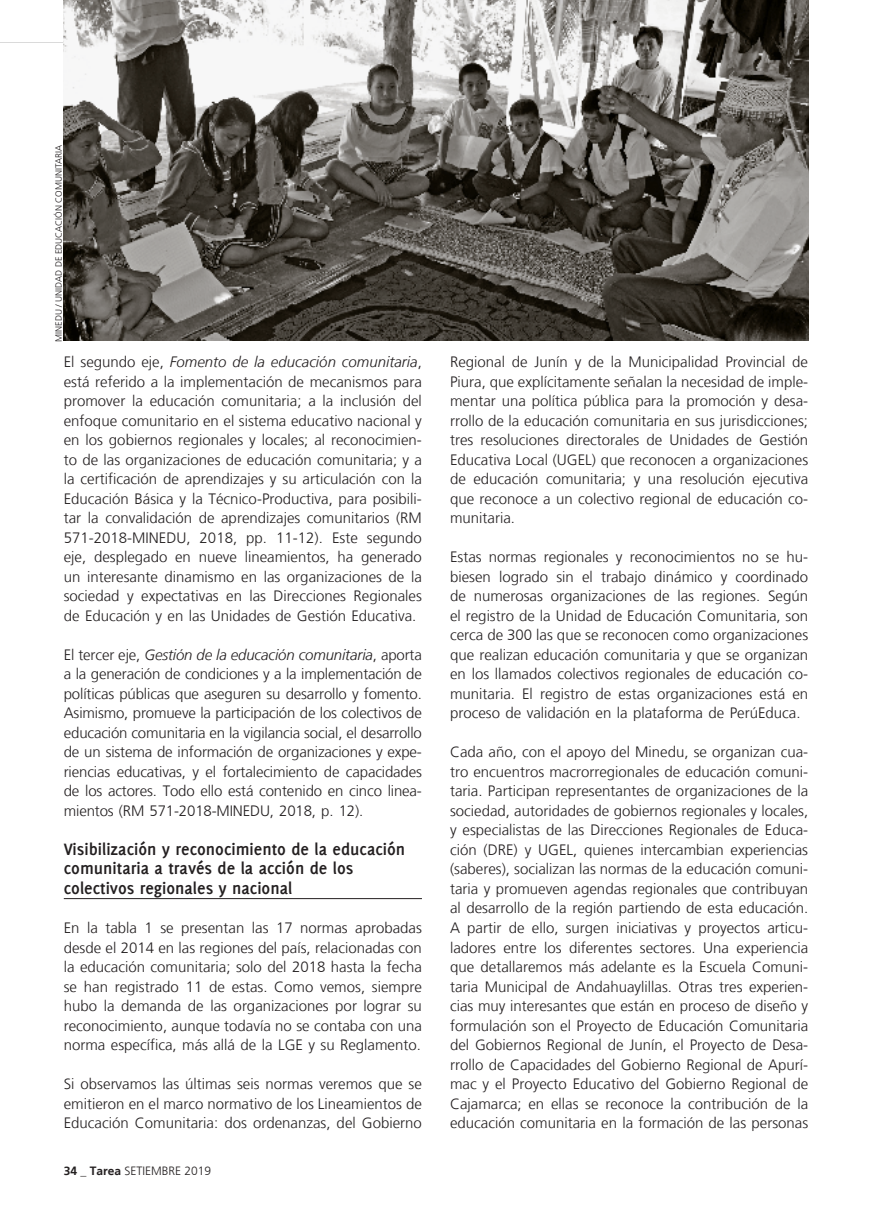
<style>
.page{position:relative;width:872px;height:1212px;background:#fff}
.page>*{position:absolute;margin:0;border:0;box-sizing:border-box;transform-origin:0 0}
.t1{font:700 18px/19.5px "Delicious";color:#231f20}
.t2{font:300 15px/19.5px "Frutiger LT";color:#231f20;text-align:justify}
.t3{font:300 12px "Frutiger LT";color:#231f20}
.t4{font:300 9px "Frutiger LT";color:#231f20}
.s1{font-style:italic}
.s2{font-family:"Frutiger";font-weight:700}
</style>
<div class="page">
<hr style="left:64px;top:898px;width:358px;height:1px;background:#231f20">
<img style="left:64px;top:0;width:744px;height:340px">
<p class="t4" style="left:54px;top:342px;width:199px;rotate:-90deg">MINEDU / UNIDAD DE EDUCACIÓN COMUNITARIA</p>
<p class="t2" style="left:64px;top:353px;width:360px">El segundo eje, <span class="s1">Fomento de la educación comunitaria</span>, está referido a la implementación de mecanismos para promover la educación comunitaria; a la inclusión del enfoque comunitario en el sistema educativo nacional y en los gobiernos regionales y locales; al reconocimien&shy;to de las organizaciones de educación comunitaria; y a la certificación de aprendizajes y su articulación con la Educación Básica y la Técnico-Productiva, para posibili&shy;tar la convalidación de aprendizajes comunitarios (RM 571-2018-MINEDU, 2018, pp. 11-12). Este segundo eje, desplegado en nueve lineamientos, ha generado un interesante dinamismo en las organizaciones de la sociedad y expectativas en las Direcciones Regionales de Educación y en las Unidades de Gestión Educativa.</p>
<p class="t2" style="left:64px;top:645px;width:360px">El tercer eje, <span class="s1">Gestión de la educación comunitaria</span>, aporta a la generación de condiciones y a la implementación de políticas públicas que aseguren su desarrollo y fomento.<br>Asimismo, promueve la participación de los colectivos de educación comunitaria en la vigilancia social, el desarrollo de un sistema de información de organizaciones y expe&shy;riencias educativas, y el fortalecimiento de capacidades de los actores. Todo ello está contenido en cinco linea&shy;mientos (RM 571-2018-MINEDU, 2018, p. 12).</p>
<p class="t1" style="left:64px;top:839px;width:343px">Visibilización y reconocimiento de la educación comunitaria a través de la acción de los colectivos regionales y nacional</p>
<p class="t2" style="left:64px;top:918px;width:360px">En la tabla 1 se presentan las 17 normas aprobadas desde el 2014 en las regiones del país, relacionadas con la educación comunitaria; solo del 2018 hasta la fecha se han registrado 11 de estas. Como vemos, siempre hubo la demanda de las organizaciones por lograr su reconocimiento, aunque todavía no se contaba con una norma específica, más allá de la LGE y su Reglamento.</p>
<p class="t2" style="left:64px;top:1074px;width:360px">Si observamos las últimas seis normas veremos que se emitieron en el marco normativo de los Lineamientos de Educación Comunitaria: dos ordenanzas, del Gobierno</p>
<p class="t3" style="left:64px;top:1164px;width:149px"><span class="s2">34</span> _ <span class="s2">Tarea</span> SETIEMBRE 2019</p>
<p class="t2" style="left:450px;top:353px;width:360px">Regional de Junín y de la Municipalidad Provincial de Piura, que explícitamente señalan la necesidad de imple&shy;mentar una política pública para la promoción y desa&shy;rrollo de la educación comunitaria en sus jurisdicciones; tres resoluciones directorales de Unidades de Gestión Educativa Local (UGEL) que reconocen a organizaciones de educación comunitaria; y una resolución ejecutiva que reconoce a un colectivo regional de educación co&shy;munitaria.</p>
<p class="t2" style="left:450px;top:548px;width:360px">Estas normas regionales y reconocimientos no se hu&shy;biesen logrado sin el trabajo dinámico y coordinado de numerosas organizaciones de las regiones. Según el registro de la Unidad de Educación Comunitaria, son cerca de 300 las que se reconocen como organizaciones que realizan educación comunitaria y que se organizan en los llamados colectivos regionales de educación co&shy;munitaria. El registro de estas organizaciones está en proceso de validación en la plataforma de PerúEduca.</p>
<p class="t2" style="left:450px;top:743px;width:360px">Cada año, con el apoyo del Minedu, se organizan cua&shy;tro encuentros macrorregionales de educación comuni&shy;taria. Participan representantes de organizaciones de la sociedad, autoridades de gobiernos regionales y locales, y especialistas de las Direcciones Regionales de Educa&shy;ción (DRE) y UGEL, quienes intercambian experiencias (saberes), socializan las normas de la educación comuni&shy;taria y promueven agendas regionales que contribuyan al desarrollo de la región partiendo de esta educación.<br>A partir de ello, surgen iniciativas y proyectos articu&shy;ladores entre los diferentes sectores. Una experiencia que detallaremos más adelante es la Escuela Comuni&shy;taria Municipal de Andahuaylillas. Otras tres experien&shy;cias muy interesantes que están en proceso de diseño y formulación son el Proyecto de Educación Comunitaria del Gobiernos Regional de Junín, el Proyecto de Desa&shy;rrollo de Capacidades del Gobierno Regional de Apurí&shy;mac y el Proyecto Educativo del Gobierno Regional de Cajamarca; en ellas se reconoce la contribución de la educación comunitaria en la formación de las personas</p>
</div>
